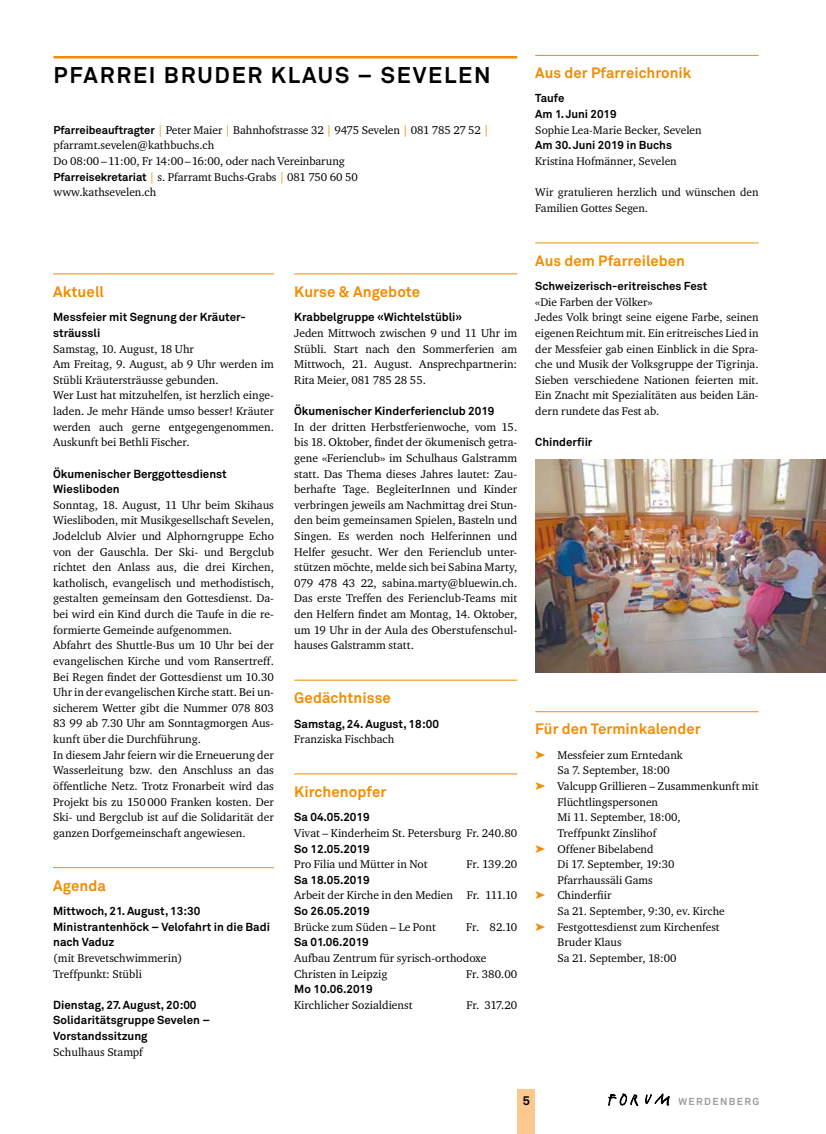
<style>
.page{position:relative;width:826px;height:1134px;background:#fff}
.page>*{position:absolute;margin:0;border:0;box-sizing:border-box;transform-origin:0 0}
.t1{font:700 22.5px "Akkurat";letter-spacing:.08em;color:#000}
.t2{font:700 15px "Akkurat";letter-spacing:.005em;color:#f28c00}
.t3{font:700 14.88px "Akkurat";letter-spacing:.005em;color:#f28c00}
.t4{font:700 12.5px "Akkurat";color:#000}
.t5{font:11.5px/15.6px "Charter ITC";color:#000}
.t6{font:700 11.5px/15.6px "Akkurat";color:#000}
.t7{font:700 10px "Akkurat";letter-spacing:.14em;color:#9d9d9c}
.s1{font-family:"Akkurat";font-weight:700;font-size:11.25px}
.s2{color:#f28c00}
</style>
<div class="page">
<svg style="left:645px;top:1094px;width:24px;height:11px"></svg>
<svg style="left:608px;top:1094px;width:30px;height:12px"></svg>
<div style="left:517px;top:1090px;width:18px;height:44px;background:#fbc88d"></div>
<hr style="left:535px;top:55px;width:223px;height:1px;background:#f28c00">
<hr style="left:535px;top:243px;width:223px;height:1px;background:#f28c00">
<hr style="left:535px;top:711px;width:223px;height:1px;background:#f28c00">
<hr style="left:53px;top:56px;width:464px;height:2px;background:#f28c00">
<hr style="left:294px;top:274px;width:223px;height:1px;background:#f28c00">
<hr style="left:294px;top:680px;width:223px;height:1px;background:#f28c00">
<hr style="left:294px;top:774px;width:223px;height:1px;background:#f28c00">
<hr style="left:53px;top:274px;width:221px;height:1px;background:#f28c00">
<hr style="left:53px;top:867px;width:221px;height:1px;background:#f28c00">
<img style="left:535px;top:459px;width:291px;height:213px">
<h1 class="t1" style="left:53px;top:61px;width:439px">PFARREI BRUDER KLAUS – SEVELEN</h1>
<p class="t5" style="left:53px;top:122px;width:437px"><span class="s1">Pfarreibeauftragter</span> <span class="s2">|</span> Peter Maier <span class="s2">|</span> Bahnhofstrasse 32 <span class="s2">|</span> 9475 Sevelen <span class="s2">|</span> 081 785 27 52 <span class="s2">| </span>pfarramt.sevelen@kathbuchs.ch<br>Do 08:00 –11:00, Fr 14:00–16:00, oder nach Vereinbarung<br><span class="s1">Pfarreisekretariat</span> <span class="s2">|</span> s. Pfarramt Buchs-Grabs <span class="s2">|</span> 081 750 60 50<br>www.kathsevelen.ch</p>
<h2 class="t2" style="left:53px;top:282px;width:52px">Aktuell</h2>
<p class="t6" style="left:53px;top:309px;width:194px">Messfeier mit Segnung der Kräuter&shy;sträussli</p>
<p class="t5" style="left:53px;top:340px;width:222px">Samstag, 10. August, 18 Uhr<br>Am Freitag, 9. August, ab 9 Uhr werden im Stübli Kräutersträusse gebunden.<br>Wer Lust hat mitzuhelfen, ist herzlich einge&shy;laden. Je mehr Hände umso besser! Kräuter werden auch gerne entgegengenommen.<br>Auskunft bei Bethli Fischer.</p>
<p class="t6" style="left:53px;top:465px;width:175px">Ökumenischer Berggottesdienst<br>Wiesliboden</p>
<p class="t5" style="left:53px;top:497px;width:222px">Sonntag, 18. August, 11 Uhr beim Skihaus Wiesliboden, mit Musikgesellschaft Sevelen, Jodelclub Alvier und Alphorngruppe Echo von der Gauschla. Der Ski- und Bergclub richtet den Anlass aus, die drei Kirchen, katholisch, evangelisch und methodistisch, gestalten gemeinsam den Gottesdienst. Da&shy;bei wird ein Kind durch die Taufe in die re&shy;formierte Gemeinde aufgenommen.<br>Abfahrt des Shuttle-Bus um 10 Uhr bei der evangelischen Kirche und vom Ransertreff.<br>Bei Regen findet der Gottesdienst um 10.30<br>Uhr in der evangelischen Kirche statt. Bei un&shy;sicherem Wetter gibt die Nummer 078 803<br>83 99 ab 7.30 Uhr am Sonntagmorgen Aus&shy;kunft über die Durchführung.<br>In diesem Jahr feiern wir die Erneuerung der Wasserleitung bzw. den Anschluss an das öffentliche Netz. Trotz Fronarbeit wird das Projekt bis zu 150000 Franken kosten. Der Ski- und Bergclub ist auf die Solidarität der ganzen Dorfgemeinschaft angewiesen.</p>
<h2 class="t2" style="left:53px;top:876px;width:54px">Agenda</h2>
<p class="t6" style="left:53px;top:903px;width:218px">Mittwoch, 21. August, 13:30<br>Ministrantenhöck – Velofahrt in die Badi nach Vaduz</p>
<p class="t5" style="left:53px;top:950px;width:131px">(mit Brevetschwimmerin)<br>Treffpunkt: Stübli</p>
<p class="t6" style="left:53px;top:997px;width:158px">Dienstag, 27. August, 20:00<br>Solidaritätsgruppe Sevelen –<br>Vorstandssitzung</p>
<p class="t5" style="left:53px;top:1044px;width:91px">Schulhaus Stampf</p>
<h2 class="t2" style="left:294px;top:282px;width:127px">Kurse &amp; Angebote</h2>
<p class="t6" style="left:294px;top:309px;width:170px">Krabbelgruppe «Wichtelstübli»</p>
<p class="t5" style="left:294px;top:325px;width:224px;text-align:justify">Jeden Mittwoch zwischen 9 und 11 Uhr im Stübli. Start nach den Sommerferien am Mittwoch, 21. August. Ansprechpartnerin:<br>Rita Meier, 081 785 28 55.</p>
<p class="t6" style="left:294px;top:403px;width:202px">Ökumenischer Kinderferienclub 2019</p>
<p class="t5" style="left:294px;top:419px;width:224px;text-align:justify">In der dritten Herbstferienwoche, vom 15. bis 18. Oktober, findet der ökumenisch getra&shy;gene «Ferienclub» im Schulhaus Galstramm statt. Das Thema dieses Jahres lautet: Zau&shy;berhafte Tage. BegleiterInnen und Kinder verbringen jeweils am Nachmittag drei Stun&shy;den beim gemeinsamen Spielen, Basteln und Singen. Es werden noch Helferinnen und Helfer gesucht. Wer den Ferienclub unter&shy;stützen möchte, melde sich bei Sabina Marty, 079 478 43 22, sabina.marty@bluewin.ch.<br>Das erste Treffen des Ferienclub-Teams mit den Helfern findet am Montag, 14. Oktober, um 19 Uhr in der Aula des Oberstufenschul&shy;hauses Galstramm statt.</p>
<h2 class="t2" style="left:294px;top:688px;width:98px">Gedächtnisse</h2>
<p class="t6" style="left:294px;top:715px;width:146px">Samstag, 24. August, 18:00</p>
<p class="t5" style="left:294px;top:731px;width:102px">Franziska Fischbach</p>
<h2 class="t2" style="left:294px;top:782px;width:94px">Kirchenopfer</h2>
<p class="t6" style="left:294px;top:809px;width:77px">Sa 04.05.2019</p>
<p class="t5" style="left:294px;top:825px;width:224px">Vivat – Kinderheim St. Petersburg Fr. 240.80</p>
<p class="t6" style="left:294px;top:840px;width:77px">So 12.05.2019</p>
<p class="t5" style="left:294px;top:856px;width:135px">Pro Filia und Mütter in Not</p>
<p class="t5" style="left:466px;top:856px;width:52px">Fr. 139.20</p>
<p class="t6" style="left:294px;top:872px;width:77px">Sa 18.05.2019</p>
<p class="t5" style="left:294px;top:887px;width:224px">Arbeit der Kirche in den Medien Fr. 111.10</p>
<p class="t6" style="left:294px;top:903px;width:77px">So 26.05.2019</p>
<p class="t5" style="left:294px;top:919px;width:143px">Brücke zum Süden – Le Pont</p>
<p class="t5" style="left:466px;top:919px;width:52px">Fr. 82.10</p>
<p class="t6" style="left:294px;top:934px;width:76px">Sa 01.06.2019</p>
<p class="t5" style="left:294px;top:950px;width:194px">Aufbau Zentrum für syrisch-orthodoxe<br>Christen in Leipzig</p>
<p class="t5" style="left:466px;top:965px;width:52px">Fr. 380.00</p>
<p class="t6" style="left:294px;top:981px;width:80px">Mo 10.06.2019</p>
<p class="t5" style="left:294px;top:997px;width:120px">Kirchlicher Sozialdienst</p>
<p class="t5" style="left:466px;top:997px;width:52px">Fr. 317.20</p>
<p class="t3" style="left:535px;top:64px;width:158px">Aus der Pfarreichronik</p>
<p class="t6" style="left:535px;top:90px;width:83px">Taufe<br>Am 1. Juni 2019</p>
<p class="t5" style="left:535px;top:122px;width:168px">Sophie Lea-Marie Becker, Sevelen</p>
<p class="t6" style="left:535px;top:137px;width:138px">Am 30. Juni 2019 in Buchs</p>
<p class="t5" style="left:535px;top:153px;width:143px">Kristina Hofmänner, Sevelen</p>
<p class="t5" style="left:535px;top:184px;width:225px">Wir gratulieren herzlich und wünschen den<br>Familien Gottes Segen.</p>
<p class="t3" style="left:535px;top:251px;width:151px">Aus dem Pfarreileben</p>
<p class="t6" style="left:535px;top:278px;width:173px">Schweizerisch-eritreisches Fest</p>
<p class="t5" style="left:535px;top:294px;width:225px">«Die Farben der Völker»<br>Jedes Volk bringt seine eigene Farbe, seinen eigenen Reichtum mit. Ein eritreisches Lied in der Messfeier gab einen Einblick in die Spra&shy;che und Musik der Volksgruppe der Tigrinja.<br>Sieben verschiedene Nationen feierten mit.<br>Ein Znacht mit Spezialitäten aus beiden Län&shy;dern rundete das Fest ab.</p>
<p class="t6" style="left:535px;top:434px;width:59px">Chinderfiir</p>
<p class="t3" style="left:535px;top:720px;width:167px">Für den Terminkalender</p>
<p class="t5" style="left:535px;top:747px;width:149px"><span class="s2">➤</span> Messfeier zum Erntedank</p>
<p class="t5" style="left:557px;top:762px;width:114px">Sa 7. September, 18:00</p>
<p class="t5" style="left:535px;top:778px;width:225px"><span class="s2">➤</span> Valcupp Grillieren – Zusammenkunft mit</p>
<p class="t5" style="left:557px;top:794px;width:102px">Flüchtlingspersonen</p>
<p class="t5" style="left:557px;top:809px;width:125px">Mi 11. September, 18:00,</p>
<p class="t5" style="left:557px;top:825px;width:101px">Treffpunkt Zinslihof</p>
<p class="t5" style="left:535px;top:840px;width:120px"><span class="s2">➤</span> Offener Bibelabend</p>
<p class="t5" style="left:557px;top:856px;width:118px">Di 17. September, 19:30</p>
<p class="t5" style="left:557px;top:872px;width:97px">Pfarrhaussäli Gams</p>
<p class="t5" style="left:535px;top:887px;width:78px"><span class="s2">➤</span> Chinderfiir</p>
<p class="t5" style="left:557px;top:903px;width:169px">Sa 21. September, 9:30, ev. Kirche</p>
<p class="t5" style="left:535px;top:919px;width:186px"><span class="s2">➤</span> Festgottesdienst zum Kirchenfest</p>
<p class="t5" style="left:557px;top:934px;width:66px">Bruder Klaus</p>
<p class="t5" style="left:557px;top:950px;width:121px">Sa 21. September, 18:00</p>
<p class="t4" style="left:523px;top:1092px;width:9px">5</p>
<p class="t7" style="left:678px;top:1095px;width:82px">WERDENBERG</p>
</div>
